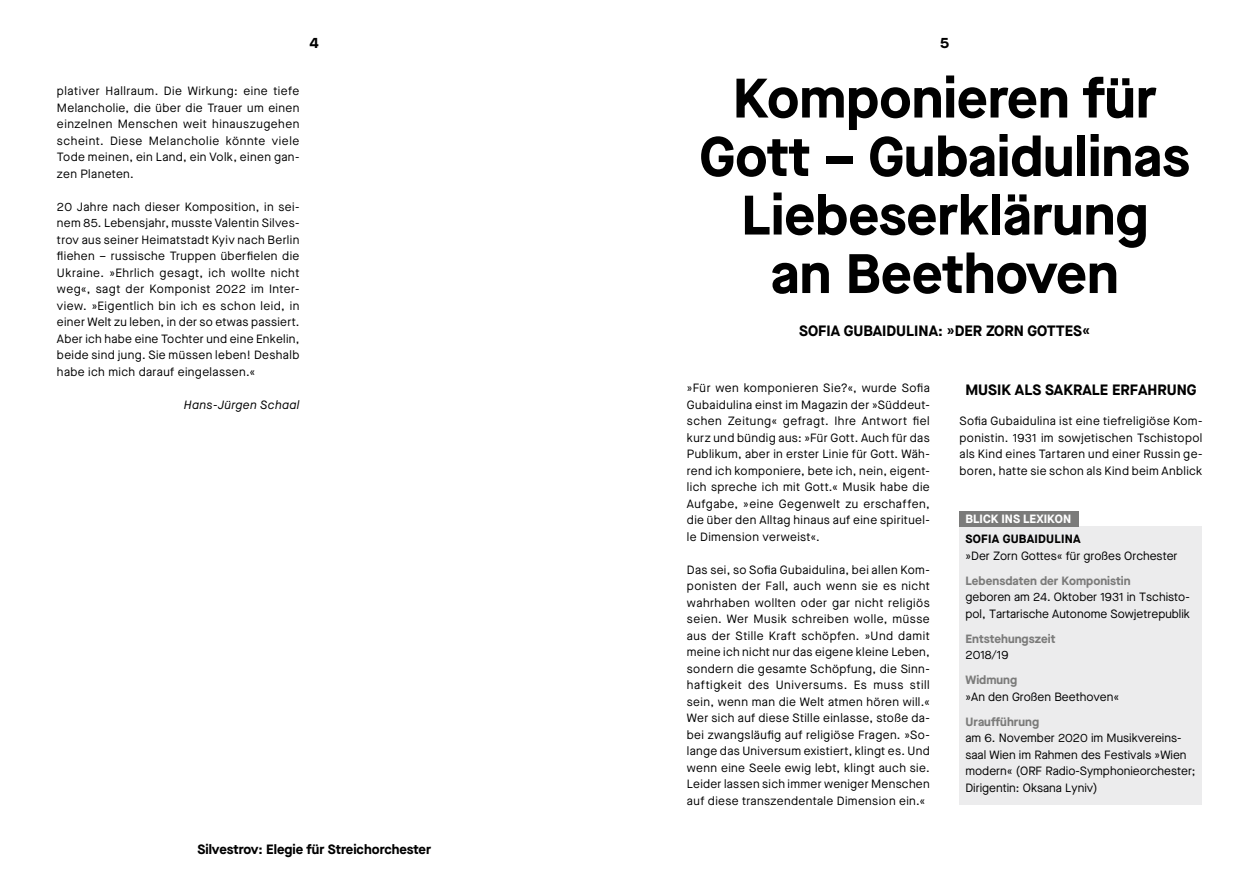
<style>
.page{position:relative;width:1259px;height:893px;background:#fff}
.page>*{position:absolute;margin:0;border:0;box-sizing:border-box;transform-origin:0 0}
.t1{font:700 55.5px/58.5px "Maison Neue";color:#000;text-align:center}
.t2{font:700 15px "Maison Neue";color:#000}
.t3{font:700 13.5px "Maison Neue";color:#000}
.t4{font:12px/16.5px "Maison Neue";letter-spacing:.02em;color:#000;text-align:justify}
.t5{font:12px/16.5px "Maison Neue";color:#000}
.t6{font:700 12px "Maison Neue";color:#7b7b7a}
.t7{font:italic 12px "Maison Neue";letter-spacing:.03em;color:#000}
.t8{font:700 12px "Maison Neue";letter-spacing:.02em;color:#000}
.t9{font:700 12px "Maison Neue";color:#fff}
</style>
<div class="page">
<div style="left:959px;top:526px;width:243px;height:279px;background:#ececed"></div>
<div style="left:959px;top:511px;width:119px;height:15px;background:#7b7b7a"></div>
<p class="t2" style="left:310px;top:32px;width:10px">4</p>
<p class="t2" style="left:940px;top:32px;width:11px">5</p>
<p class="t4" style="left:57px;top:83px;width:244px">plativer Hallraum. Die Wirkung: eine tiefe Melancholie, die über die Trauer um einen einzelnen Menschen weit hinauszugehen scheint. Diese Melancholie könnte viele Tode meinen, ein Land, ein Volk, einen gan&shy;zen Planeten.</p>
<p class="t4" style="left:57px;top:198px;width:244px">20 Jahre nach dieser Komposition, in sei&shy;nem 85. Lebensjahr, musste Valentin Silves&shy;trov aus seiner Heimatstadt Kyiv nach Berlin fliehen – russische Truppen überfielen die Ukraine. »Ehrlich gesagt, ich wollte nicht weg«, sagt der Komponist 2022 im Inter&shy;view. »Eigentlich bin ich es schon leid, in einer Welt zu leben, in der so etwas passiert.<br>Aber ich habe eine Tochter und eine Enkelin, beide sind jung. Sie müssen leben! Deshalb habe ich mich darauf eingelassen.«</p>
<p class="t7" style="left:184px;top:396px;width:117px">Hans-Jürgen Schaal</p>
<h1 class="t1" style="left:699px;top:67px;width:492px">Komponieren für<br>Gott – Gubaidulinas<br>Liebeserklärung<br>an Beethoven</h1>
<p class="t2" style="left:799px;top:320px;width:292px">SOFIA GUBAIDULINA: »DER ZORN GOTTES«</p>
<p class="t4" style="left:687px;top:380px;width:244px">»Für wen komponieren Sie?«, wurde Sofia Gubaidulina einst im Magazin der »Süddeut&shy;schen Zeitung« gefragt. Ihre Antwort fiel kurz und bündig aus: »Für Gott. Auch für das Publikum, aber in erster Linie für Gott. Wäh&shy;rend ich komponiere, bete ich, nein, eigent&shy;lich spreche ich mit Gott.« Musik habe die Aufgabe, »eine Gegenwelt zu erschaffen, die über den Alltag hinaus auf eine spirituel&shy;le Dimension verweist«.</p>
<p class="t4" style="left:687px;top:561px;width:244px">Das sei, so Sofia Gubaidulina, bei allen Kom&shy;ponisten der Fall, auch wenn sie es nicht wahrhaben wollten oder gar nicht religiös seien. Wer Musik schreiben wolle, müsse aus der Stille Kraft schöpfen. »Und damit meine ich nicht nur das eigene kleine Leben, sondern die gesamte Schöpfung, die Sinn&shy;haftigkeit des Universums. Es muss still sein, wenn man die Welt atmen hören will.« Wer sich auf diese Stille einlasse, stoße da&shy;bei zwangsläufig auf religiöse Fragen. »So&shy;lange das Universum existiert, klingt es. Und wenn eine Seele ewig lebt, klingt auch sie.<br>Leider lassen sich immer weniger Menschen auf diese transzendentale Dimension ein.«</p>
<p class="t2" style="left:965px;top:379px;width:233px">MUSIK ALS SAKRALE ERFAHRUNG</p>
<p class="t4" style="left:959px;top:413px;width:244px">Sofia Gubaidulina ist eine tiefreligiöse Kom&shy;ponistin. 1931 im sowjetischen Tschistopol als Kind eines Tartaren und einer Russin ge&shy;boren, hatte sie schon als Kind beim Anblick</p>
<p class="t9" style="left:965px;top:510px;width:107px">BLICK INS LEXIKON</p>
<p class="t8" style="left:965px;top:531px;width:117px">SOFIA GUBAIDULINA</p>
<p class="t5" style="left:965px;top:547px;width:213px">»Der Zorn Gottes« für großes Orchester</p>
<p class="t6" style="left:965px;top:572px;width:167px">Lebensdaten der Komponistin</p>
<p class="t5" style="left:965px;top:589px;width:226px">geboren am 24. Oktober 1931 in Tschisto&shy;pol, Tartarische Autonome Sowjetrepublik</p>
<p class="t6" style="left:965px;top:630px;width:91px">Entstehungszeit</p>
<p class="t4" style="left:965px;top:647px;width:44px">2018/19</p>
<p class="t6" style="left:965px;top:672px;width:53px">Widmung</p>
<p class="t5" style="left:965px;top:688px;width:155px">»An den Großen Beethoven«</p>
<p class="t6" style="left:965px;top:713px;width:75px">Uraufführung</p>
<p class="t5" style="left:965px;top:730px;width:232px">am 6. November 2020 im Musikvereins&shy;saal Wien im Rahmen des Festivals »Wien modern« (ORF Radio-Symphonieorchester; Dirigentin: Oksana Lyniv)</p>
<p class="t3" style="left:197px;top:840px;width:235px">Silvestrov: Elegie für Streichorchester</p>
</div>
